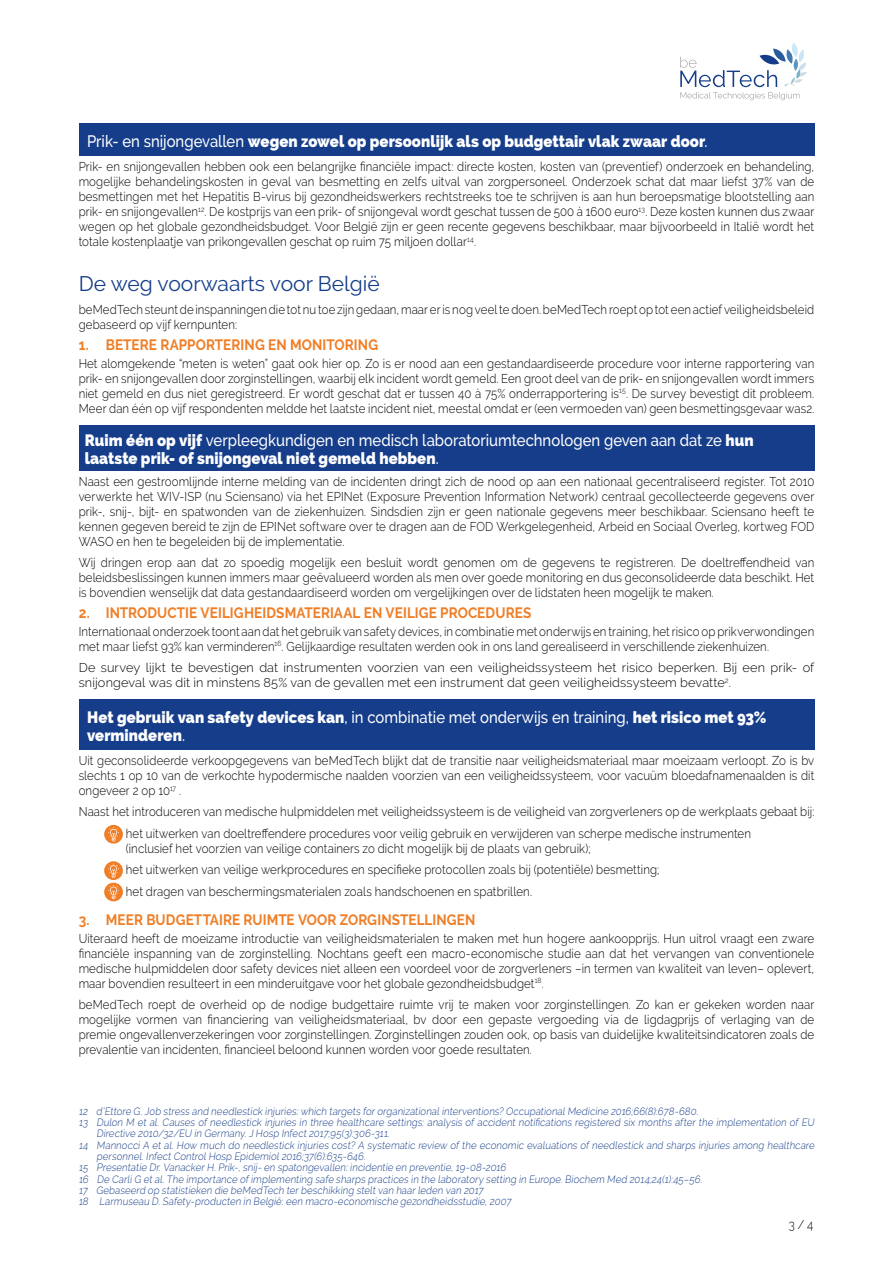
<style>
.page{position:relative;width:893px;height:1263px;background:#fff}
.page>*{position:absolute;margin:0;border:0;box-sizing:border-box;transform-origin:0 0}
.t1{font:21px "Raleway";color:#153d8a}
.t2{font:800 16.5px/17.9px "Raleway";letter-spacing:.005em;color:#fff;scale:.9 1}
.t3{font:500 16.5px/17.9px "Raleway";color:#fff;scale:.9 1}
.t4{font:700 15px "Raleway";letter-spacing:.01em;color:#ef7e26;scale:.9 1}
.t5{font:300 12.75px/15px "Raleway";letter-spacing:.01em;color:#000;text-align:justify;scale:.9 1}
.t6{font:300 12.75px/15px "Raleway";letter-spacing:.01em;color:#000}
.t7{font:300 10.5px "Raleway";letter-spacing:-.005em;color:#153d8a;scale:.9 1}
.s1{font-weight:500}
.s2{font-weight:800}
</style>
<div class="page">
<svg style="left:680px;top:43px;width:127px;height:57px"></svg>
<div style="left:79px;top:123px;width:735px;height:33px;background:#153d8a"></div>
<div style="left:79px;top:425px;width:735px;height:45px;background:#153d8a"></div>
<div style="left:79px;top:699px;width:735px;height:51px;background:#153d8a"></div>
<svg style="left:104px;top:825px;width:19px;height:19px"></svg>
<svg style="left:108px;top:827px;width:11px;height:14px"></svg>
<svg style="left:104px;top:861px;width:19px;height:19px"></svg>
<svg style="left:108px;top:863px;width:11px;height:15px"></svg>
<svg style="left:104px;top:883px;width:19px;height:18px"></svg>
<svg style="left:108px;top:885px;width:11px;height:14px"></svg>
<p class="t2" style="left:87px;top:133px;width:691px"><span class="s1">Prik- en snijongevallen</span> wegen zowel op persoonlijk als op budgettair vlak zwaar door<span class="s1">.</span></p>
<p class="t5" style="left:79px;top:159px;width:819px">Prik- en snijongevallen hebben ook een belangrijke financiële impact: directe kosten, kosten van (preventief) onderzoek en behandeling, mogelijke behandelingskosten in geval van besmetting en zelfs uitval van zorgpersoneel. Onderzoek schat dat maar liefst 37% van de besmettingen met het Hepatitis B-virus bij gezondheidswerkers rechtstreeks toe te schrijven is aan hun beroepsmatige blootstelling aan prik- en snijongevallen<sup>12</sup>. De kostprijs van een prik- of snijongeval wordt geschat tussen de 500 à 1600 euro<sup>13</sup>. Deze kosten kunnen dus zwaar wegen op het globale gezondheidsbudget. Voor België zijn er geen recente gegevens beschikbaar, maar bijvoorbeeld in Italië wordt het totale kostenplaatje van prikongevallen geschat op ruim 75 miljoen dollar<sup>14</sup>.</p>
<h1 class="t1" style="left:79px;top:271px;width:303px">De weg voorwaarts voor België</h1>
<p class="t5" style="left:79px;top:302px;width:819px">beMedTech steunt de inspanningen die tot nu toe zijn gedaan, maar er is nog veel te doen. beMedTech roept op tot een actief veiligheidsbeleid gebaseerd op vijf kernpunten:</p>
<p class="t4" style="left:79px;top:337px;width:334px">1. BETERE RAPPORTERING EN MONITORING</p>
<p class="t5" style="left:79px;top:355px;width:819px">Het alomgekende “meten is weten” gaat ook hier op. Zo is er nood aan een gestandaardiseerde procedure voor interne rapportering van prik- en snijongevallen door zorginstellingen, waarbij elk incident wordt gemeld. Een groot deel van de prik- en snijongevallen wordt immers niet gemeld en dus niet geregistreerd. Er wordt geschat dat er tussen 40 à 75% onderrapportering is<sup>15</sup>. De survey bevestigt dit probleem.<br>Meer dan één op vijf respondenten meldde het laatste incident niet, meestal omdat er (een vermoeden van) geen besmettingsgevaar was2.</p>
<p class="t3" style="left:85px;top:432px;width:745px"><span class="s2">Ruim één op vijf</span> verpleegkundigen en medisch laboratoriumtechnologen geven aan dat ze <span class="s2">hun laatste prik- of snijongeval niet gemeld hebben</span>.</p>
<p class="t5" style="left:79px;top:474px;width:819px">Naast een gestroomlijnde interne melding van de incidenten dringt zich de nood op aan een nationaal gecentraliseerd register. Tot 2010 verwerkte het WIV-ISP (nu Sciensano) via het EPINet (Exposure Prevention Information Network) centraal gecollecteerde gegevens over prik-, snij-, bijt- en spatwonden van de ziekenhuizen. Sindsdien zijn er geen nationale gegevens meer beschikbaar. Sciensano heeft te kennen gegeven bereid te zijn de EPINet software over te dragen aan de FOD Werkgelegenheid, Arbeid en Sociaal Overleg, kortweg FOD WASO en hen te begeleiden bij de implementatie.</p>
<p class="t5" style="left:79px;top:555px;width:819px">Wij dringen erop aan dat zo spoedig mogelijk een besluit wordt genomen om de gegevens te registreren. De doeltreffendheid van beleidsbeslissingen kunnen immers maar geëvalueerd worden als men over goede monitoring en dus geconsolideerde data beschikt. Het is bovendien wenselijk dat data gestandaardiseerd worden om vergelijkingen over de lidstaten heen mogelijk te maken.</p>
<p class="t4" style="left:79px;top:605px;width:504px">2. INTRODUCTIE VEILIGHEIDSMATERIAAL EN VEILIGE PROCEDURES</p>
<p class="t5" style="left:79px;top:623px;width:819px">Internationaal onderzoek toont aan dat het gebruik van safety devices, in combinatie met onderwijs en training, het risico op prikverwondingen met maar liefst 93% kan verminderen<sup>16</sup>. Gelijkaardige resultaten werden ook in ons land gerealiseerd in verschillende ziekenhuizen.</p>
<p class="t6" style="left:79px;top:660px;width:737px">De survey lijkt te bevestigen dat instrumenten voorzien van een veiligheidssysteem het risico beperken. Bij een prik- of snijongeval was dit in minstens 85% van de gevallen met een instrument dat geen veiligheidssysteem bevatte<sup>2</sup>.</p>
<p class="t2" style="left:87px;top:709px;width:756px">Het gebruik van safety devices kan<span class="s1">, in combinatie met onderwijs en training,</span> het risico met 93% verminderen<span class="s1">.</span></p>
<p class="t5" style="left:79px;top:753px;width:819px">Uit geconsolideerde verkoopgegevens van beMedTech blijkt dat de transitie naar veiligheidsmateriaal maar moeizaam verloopt. Zo is bv slechts 1 op 10 van de verkochte hypodermische naalden voorzien van een veiligheidssysteem, voor vacuüm bloedafnamenaalden is dit ongeveer 2 op 10<sup>17</sup> .</p>
<p class="t5" style="left:126px;top:801px;width:766px;line-height:21.3px;text-indent:-47px">Naast het introduceren van medische hulpmiddelen met veiligheidssysteem is de veiligheid van zorgverleners op de werkplaats gebaat bij: het uitwerken van doeltreffendere procedures voor veilig gebruik en verwijderen van scherpe medische instrumenten</p>
<p class="t5" style="left:126px;top:837px;width:594px;line-height:21.5px;text-align:left">(inclusief het voorzien van veilige containers zo dicht mogelijk bij de plaats van gebruik);<br>het uitwerken van veilige werkprocedures en specifieke protocollen zoals bij (potentiële) besmetting; het dragen van beschermingsmaterialen zoals handschoenen en spatbrillen.</p>
<p class="t4" style="left:79px;top:912px;width:442px">3. MEER BUDGETTAIRE RUIMTE VOOR ZORGINSTELLINGEN</p>
<p class="t5" style="left:79px;top:930px;width:819px">Uiteraard heeft de moeizame introductie van veiligheidsmaterialen te maken met hun hogere aankoopprijs. Hun uitrol vraagt een zware financiële inspanning van de zorginstelling. Nochtans geeft een macro-economische studie aan dat het vervangen van conventionele medische hulpmiddelen door safety devices niet alleen een voordeel voor de zorgverleners –in termen van kwaliteit van leven– oplevert, maar bovendien resulteert in een minderuitgave voor het globale gezondheidsbudget<sup>18</sup>.</p>
<p class="t5" style="left:79px;top:997px;width:819px">beMedTech roept de overheid op de nodige budgettaire ruimte vrij te maken voor zorginstellingen. Zo kan er gekeken worden naar mogelijke vormen van financiering van veiligheidsmateriaal, bv door een gepaste vergoeding via de ligdagprijs of verlaging van de premie ongevallenverzekeringen voor zorginstellingen. Zorginstellingen zouden ook, op basis van duidelijke kwaliteitsindicatoren zoals de prevalentie van incidenten, financieel beloond kunnen worden voor goede resultaten.</p>
<p class="t7" style="left:79px;top:1105px;width:692px">12 d’Ettore G. Job stress and needlestick injuries: which targets for organizational interventions? Occupational Medicine 2016;66(8):678-680.</p>
<p class="t7" style="left:79px;top:1116px;width:821px">13 Dulon M et al. Causes of needlestick inj uries in three healthcare settings: analysis of accident notifications registered six months after the implementation of EU</p>
<p class="t7" style="left:96px;top:1127px;width:329px">Directive 2010/32/EU in Germany. J Hosp Infect 2017;95(3):306-311.</p>
<p class="t7" style="left:79px;top:1139px;width:821px">14 Mannocci A et al. How much do needlestick inj uries cost? A systematic review of the economic evaluations of needlestick and sharps inj uries among healthcare</p>
<p class="t7" style="left:97px;top:1150px;width:302px">personnel. Infect Control Hosp Epidemiol 2016;37(6):635-646.</p>
<p class="t7" style="left:79px;top:1161px;width:478px">15 Presentatie Dr. Vanacker H. Prik-, snij - en spatongevallen: incidentie en preventie, 19-08-2016</p>
<p class="t7" style="left:79px;top:1173px;width:696px">16 De Carli G et al. The importance of implementing safe sharps practices in the laboratory setting in Europe. Biochem Med 2014;24(1):45–56.</p>
<p class="t7" style="left:79px;top:1184px;width:453px">17 Gebaseerd op statistieken die beMedTech ter beschikking stelt van haar leden van 2017</p>
<p class="t7" style="left:79px;top:1195px;width:484px">18 Larmuseau D. Safety-producten in België: een macro-economische gezondheidsstudie, 2007</p>
<p class="t5" style="left:789px;top:1216px;width:29px">3 / 4</p>
</div>
